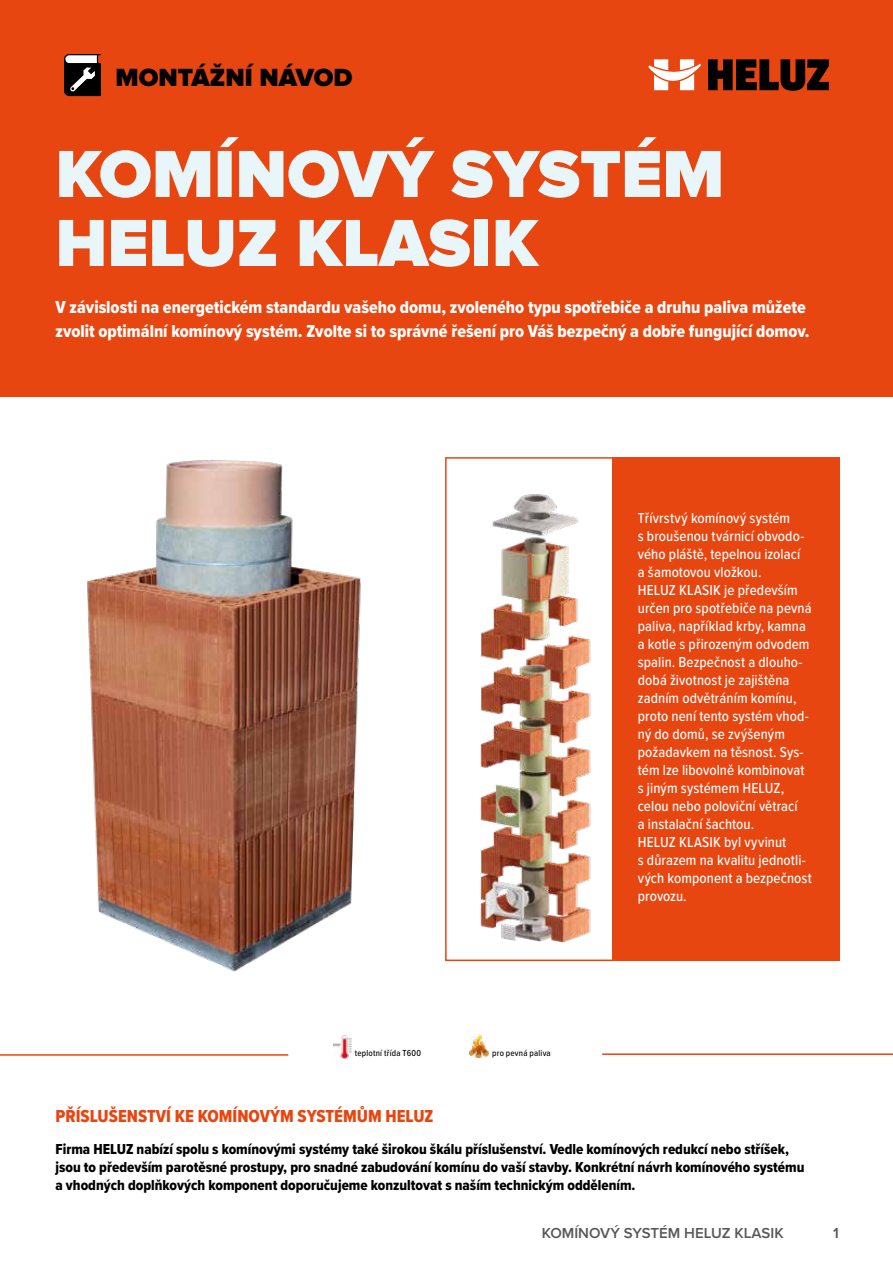
<style>
.page{position:relative;width:893px;height:1263px;background:#fff}
.page>*{position:absolute;margin:0;border:0;box-sizing:border-box;transform-origin:0 0}
.t1{font:900 69px/69px "Proxima Nova";color:#e8f5f9}
.t2{font:900 25.8px "Proxima Nova";color:#000}
.t3{font:18px/24px "Proxima Nova Cond Extrabld";color:#fff}
.t4{font:18px "Proxima Nova Cond Extrabld";color:#e84610}
.t5{font:500 15px/18px "Proxima Nova Cond";letter-spacing:.005em;color:#fff}
.t6{font:15px/18px "Proxima Nova Cond Extrabld";color:#000}
.t7{font:600 15px "Proxima Nova";color:#575756}
.t8{font:500 9px "Proxima Nova Cond";letter-spacing:.025em;color:#000}
</style>
<div class="page">
<img style="left:87px;top:460px;width:274px;height:512px">
<div style="left:0;top:0;width:893px;height:396px;background:#e84610"></div>
<svg style="left:64px;top:54px;width:37px;height:43px;background:#4b4442"></svg>
<svg style="left:648px;top:59px;width:53px;height:31px"></svg>
<svg style="left:708px;top:59px;width:121px;height:32px"></svg>
<img style="left:480px;top:494px;width:111px;height:449px">
<div style="left:612px;top:457px;width:227px;height:504px;background:#e84610"></div>
<img style="left:469px;top:1034px;width:19px;height:23px">
<img style="left:334px;top:1035px;width:17px;height:23px">
<div style="left:445px;top:457px;width:169px;height:504px;border:2px solid #e84610"></div>
<hr style="left:0;top:1054px;width:288px;height:2px;background:#e84610">
<hr style="left:602px;top:1053px;width:291px;height:2px;background:#e84610">
<h2 class="t2" style="left:115px;top:63px;width:239px">MONTÁŽNÍ NÁVOD</h2>
<h1 class="t1" style="left:56px;top:142px;width:670px">KOMÍNOVÝ SYSTÉM<br>HELUZ KLASIK</h1>
<p class="t3" style="left:56px;top:295px;width:756px">V závislosti na energetickém standardu vašeho domu, zvoleného typu spotřebiče a druhu paliva můžete zvolit optimální komínový systém. Zvolte si to správné řešení pro Váš bezpečný a dobře fungující domov.</p>
<p class="t8" style="left:355px;top:1047px;width:68px">teplotní třída T600</p>
<p class="t8" style="left:492px;top:1046px;width:60px">pro pevná paliva</p>
<p class="t4" style="left:56px;top:1103px;width:379px">PŘÍSLUŠENSTVÍ KE KOMÍNOVÝM SYSTÉMŮM HELUZ</p>
<p class="t5" style="left:638px;top:509px;width:175px">Třívrstvý komínový systém<br>s broušenou tvárnicí obvodo&shy;vého pláště, tepelnou izolací<br>a šamotovou vložkou.<br>HELUZ KLASIK je především určen pro spotřebiče na pevná paliva, například krby, kamna a kotle s přirozeným odvodem spalin. Bezpečnost a dlouho&shy;dobá životnost je zajištěna zadním odvětráním komínu, proto není tento systém vhod&shy;ný do domů, se zvýšeným požadavkem na těsnost. Sys&shy;tém lze libovolně kombinovat s jiným systémem HELUZ, celou nebo poloviční větrací<br>a instalační šachtou.<br>HELUZ KLASIK byl vyvinut<br>s důrazem na kvalitu jednotli&shy;vých komponent a bezpečnost provozu.</p>
<p class="t6" style="left:56px;top:1140px;width:750px">Firma HELUZ nabízí spolu s komínovými systémy také širokou škálu příslušenství. Vedle komínových redukcí nebo stříšek, jsou to především parotěsné prostupy, pro snadné zabudování komínu do vaší stavby. Konkrétní návrh komínového systému a vhodných doplňkových komponent doporučujeme konzultovat s naším technickým oddělením.</p>
<p class="t7" style="left:542px;top:1222px;width:244px">KOMÍNOVÝ SYSTÉM HELUZ KLASIK</p>
<p class="t7" style="left:833px;top:1222px;width:7px">1</p>
</div>
